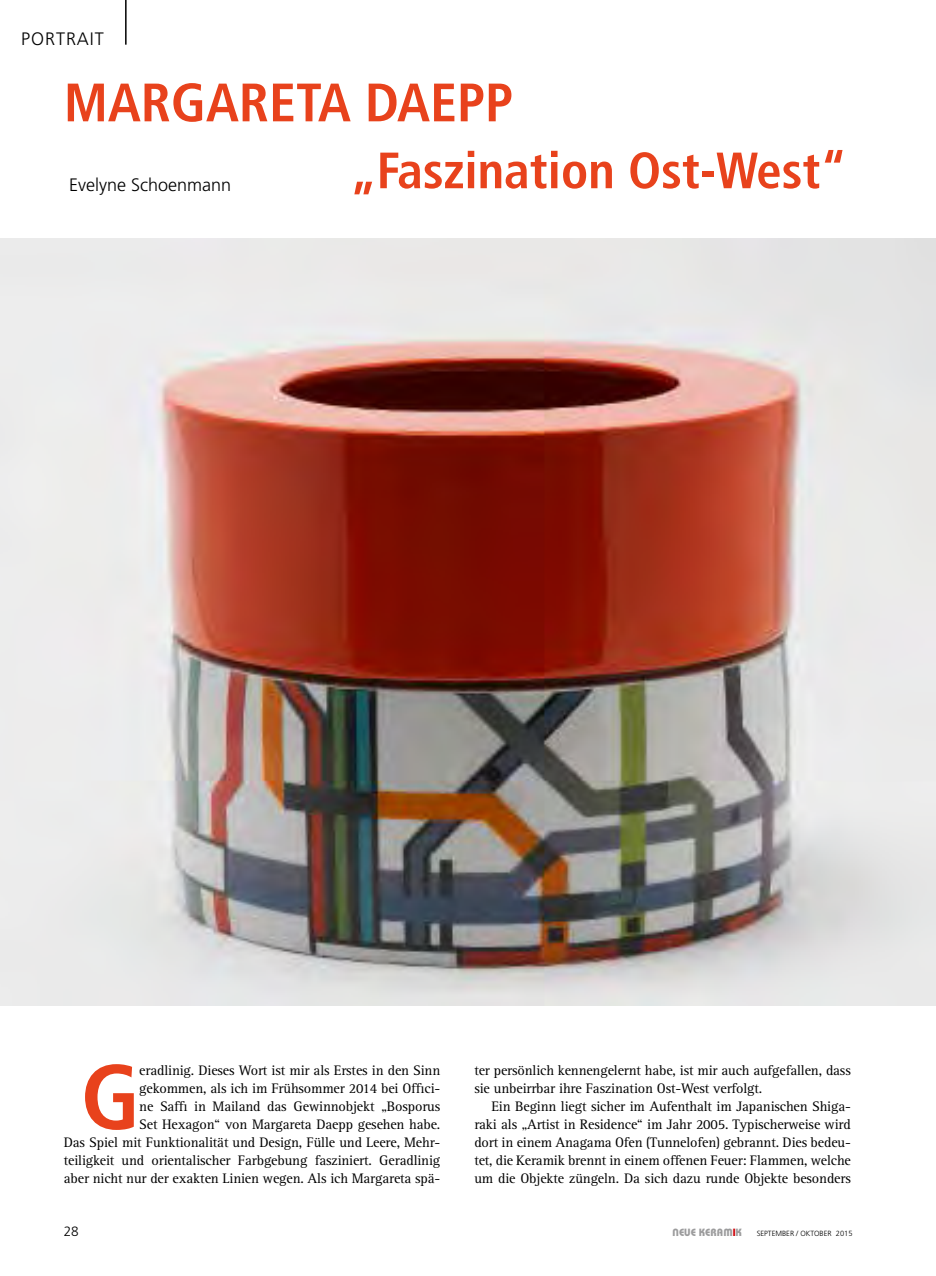
<style>
.page{position:relative;width:936px;height:1276px;background:#fff}
.page>*{position:absolute;margin:0;border:0;box-sizing:border-box;transform-origin:0 0}
.t1{font:700 condensed 91.65px "Frutiger";color:#e8421c}
.t2{font:700 condensed 54px "Frutiger";color:#e8421c}
.t3{font:700 condensed 51px "Frutiger";color:#e8421c}
.t4{font:300 18px "Frutiger";color:#000}
.t5{font:300 18px "Frutiger";letter-spacing:.05em;color:#000}
.t6{font:14.25px/18px "Rotis Serif";letter-spacing:-.01em;color:#000;text-align:right}
.t7{font:300 13.5px "Frutiger";color:#000}
.t8{font:10.5px "Keramik";color:#9c9c9d}
.t9{font:300 7.5px "Frutiger";color:#000}
.s1{color:#ce0107}
</style>
<div class="page">
<hr style="left:125px;top:0;width:2px;height:45px;background:#000">
<img style="left:0;top:238px;width:935px;height:767px">
<p class="t5" style="left:21px;top:28px;width:84px">PORTRAIT</p>
<h2 class="t2" style="left:64px;top:71px;width:451px">Margareta Daepp</h2>
<p class="t4" style="left:69px;top:175px;width:164px">EVELYNE SCHOENMANN</p>
<h3 class="t3" style="left:350px;top:140px;width:498px">„Faszination Ost-West“</h3>
<h1 class="t1" style="left:81px;top:1043px;width:50px">G</h1>
<p class="t6" style="left:64px;top:1061px;width:378px">eradlinig. Dieses Wort ist mir als Erstes in den Sinn<br>gekommen, als ich im Frühsommer 2014 bei Offici-<br>ne Saffi in Mailand das Gewinnobjekt „Bosporus<br>Set Hexagon“ von Margareta Daepp gesehen habe.<br>Das Spiel mit Funktionalität und Design, Fülle und Leere, Mehr&shy;teiligkeit und orientalischer Farbgebung fasziniert. Geradlinig aber nicht nur der exakten Linien wegen. Als ich Margareta spä-</p>
<p class="t6" style="left:474px;top:1061px;width:378px;text-align:left">ter persönlich kennengelernt habe, ist mir auch aufgefallen, dass sie unbeirrbar ihre Faszination Ost-West verfolgt.</p>
<p class="t6" style="left:474px;top:1097px;width:378px;text-align:justify;text-indent:17px">Ein Beginn liegt sicher im Aufenthalt im Japanischen Shiga&shy;raki als „Artist in Residence“ im Jahr 2005. Typischerweise wird dort in einem Anagama Ofen (Tunnelofen) gebrannt. Dies bedeu&shy;tet, die Keramik brennt in einem offenen Feuer: Flammen, welche um die Objekte züngeln. Da sich dazu runde Objekte besonders</p>
<p class="t7" style="left:64px;top:1223px;width:17px">28</p>
<p class="t8" style="left:672px;top:1225px;width:71px">NEUE KERAM<span class="s1">I</span>K</p>
<p class="t9" style="left:756px;top:1229px;width:97px">SEPTEMBER / OKTOBER 2015</p>
</div>
